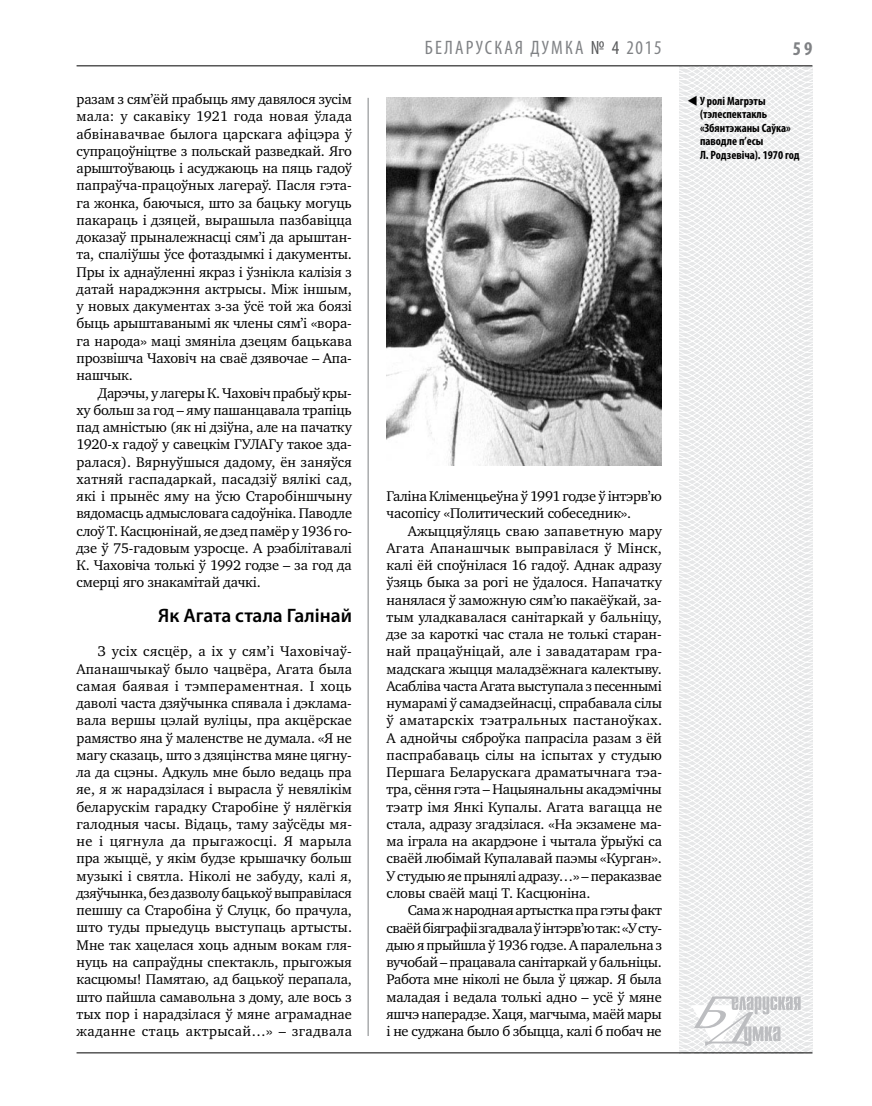
<style>
.page{position:relative;width:872px;height:1106px;background:#fff}
.page>*{position:absolute;margin:0;border:0;box-sizing:border-box;transform-origin:0 0}
.t1{font:condensed 19.5px "Myriad Pro";letter-spacing:.11em;color:#808285}
.t2{font:600 19.5px "Myriad Pro";color:#000}
.t3{font:700 condensed 19.5px "Myriad Pro";color:#808285}
.t4{font:14.4px/17.2px "Charter C";letter-spacing:-.01em;color:#000;text-align:justify}
.t5{font:700 condensed 12px/13.5px "Myriad Pro";color:#000}
.s1{color:#58595b}
</style>
<div class="page">
<hr style="left:368px;top:98px;width:1px;height:938px;background:#808285">
<svg style="left:621px;top:65px;width:192px;height:989px"></svg>
<svg style="left:691px;top:996px;width:109px;height:53px"></svg>
<hr style="left:77px;top:65px;width:735px;height:1px;background:#000">
<hr style="left:77px;top:1052px;width:735px;height:1px;background:#000">
<img style="left:386px;top:97px;width:276px;height:369px">
<svg style="left:698px;top:105px;width:12px;height:1px"></svg>
<p class="t4" style="left:77px;top:91px;width:277px">разам з сям’ёй прабыць яму давялося зусім мала: у сакавіку 1921 года новая ўлада абвінавачвае былога царскага афіцэра ў супрацоўніцтве з польскай разведкай. Яго арыштоўваюць і асуджаюць на пяць гадоў папраўча-працоўных лагераў. Пасля гэта&shy;га жонка, баючыся, што за бацьку могуць пакараць і дзяцей, вырашыла пазбавіцца доказаў прыналежнасці сям’і да арыштан&shy;та, спаліўшы ўсе фотаздымкі і дакументы.<br>Пры іх аднаўленні якраз і ўзнікла калізія з датай нараджэння актрысы. Між іншым, у новых дакументах з-за ўсё той жа боязі быць арыштаванымі як члены сям’і «вора&shy;га народа» маці змяніла дзецям бацькава прозвішча Чаховіч на сваё дзявочае – Апа&shy;нашчык.</p>
<p class="t4" style="left:77px;top:384px;width:277px;text-align:left;text-indent:21px">Дарэчы, у лагеры К. Чаховіч прабыў кры&shy;ху больш за год – яму пашанцавала трапіць пад амністыю (як ні дзіўна, але на пачатку 1920-х гадоў у савецкім ГУЛАГу такое зда&shy;ралася). Вярнуўшыся дадому, ён заняўся хатняй гаспадаркай, пасадзіў вялікі сад, які і прынёс яму на ўсю Старобіншчыну вядомасць адмысловага садоўніка. Паводле слоў Т. Касцюнінай, яе дзед памёр у 1936 го&shy;дзе ў 75-гадовым узросце. А рэабілітавалі К. Чаховіча толькі ў 1992 годзе – за год да смерці яго знакамітай дачкі.</p>
<h1 class="t2" style="left:158px;top:603px;width:195px">Як Агата стала Галінай</h1>
<p class="t4" style="left:77px;top:643px;width:277px;text-indent:21px">З усіх сясцёр, а іх у сям’і Чаховічаў-Апанашчыкаў было чацвёра, Агата была самая баявая і тэмпераментная. І хоць даволі часта дзяўчынка спявала і дэклама&shy;вала вершы цэлай вуліцы, пра акцёрскае рамяство яна ў маленстве не думала. «Я не магу сказаць, што з дзяцінства мяне цягну&shy;ла да сцэны. Адкуль мне было ведаць пра яе, я ж нарадзілася і вырасла ў невялікім беларускім гарадку Старобіне ў нялёгкія галодныя часы. Відаць, таму заўсёды мя&shy;не і цягнула да прыгажосці. Я марыла пра жыццё, у якім будзе крышачку больш музыкі і святла. Ніколі не забуду, калі я, дзяўчынка, без дазволу бацькоў выправілася пешшу са Старобіна ў Слуцк, бо прачула, што туды прыедуць выступаць артысты.<br>Мне так хацелася хоць адным вокам гля&shy;нуць на сапраўдны спектакль, прыгожыя касцюмы! Памятаю, ад бацькоў перапала, што пайшла самавольна з дому, але вось з тых пор і нарадзілася ў мяне аграмаднае жаданне стаць актрысай…» – згадвала</p>
<h1 class="t1" style="left:425px;top:36px;width:238px">БЕЛАРУСКАЯ ДУМКА <span class="s1">№ 4</span> 2015</h1>
<h1 class="t3" style="left:793px;top:37px;width:21px">59</h1>
<p class="t5" style="left:700px;top:94px;width:101px;text-indent:-13px">▼ У ролі Магрэты (тэлеспектакль «Збянтэжаны Саўка» паводле п’есы<br>Л. Родзевіча). 1970 год</p>
<p class="t4" style="left:386px;top:487px;width:277px">Галіна Кліменцьеўна ў 1991 годзе ў інтэрв’ю часопісу «Политический собеседник».</p>
<p class="t4" style="left:386px;top:522px;width:277px;text-indent:21px">Ажыццяўляць сваю запаветную мару Агата Апанашчык выправілася ў Мінск, калі ёй споўнілася 16 гадоў. Аднак адразу ўзяць быка за рогі не ўдалося. Напачатку нанялася ў заможную сям’ю пакаёўкай, за&shy;тым уладкавалася санітаркай у бальніцу, дзе за кароткі час стала не толькі старан&shy;най працаўніцай, але і завадатарам гра&shy;мадскага жыцця маладзёжнага калектыву.<br>Асабліва часта Агата выступала з песеннымі нумарамі ў самадзейнасці, спрабавала сілы ў аматарскіх тэатральных пастаноўках.<br>А аднойчы сяброўка папрасіла разам з ёй паспрабаваць сілы на іспытах у студыю Першага Беларускага драматычнага тэа&shy;тра, сёння гэта – Нацыянальны акадэмічны тэатр імя Янкі Купалы. Агата вагацца не стала, адразу згадзілася. «На экзамене ма&shy;ма іграла на акардэоне і чытала ўрыўкі са сваёй любімай Купалавай паэмы «Курган».<br>У студыю яе прынялі адразу…» – пераказвае словы сваёй маці Т. Касцюніна.</p>
<p class="t4" style="left:386px;top:902px;width:277px;text-indent:21px">Сама ж народная артыстка пра гэты факт сваёй біяграфіі згадвала ў інтэрв’ю так: «У сту&shy;дыю я прыйшла ў 1936 годзе. А паралельна з вучобай – працавала санітаркай у бальніцы.<br>Работа мне ніколі не была ў цяжар. Я была маладая і ведала толькі адно – усё ў мяне яшчэ наперадзе. Хаця, магчыма, маёй мары і не суджана было б збыцца, калі б побач не</p>
</div>
